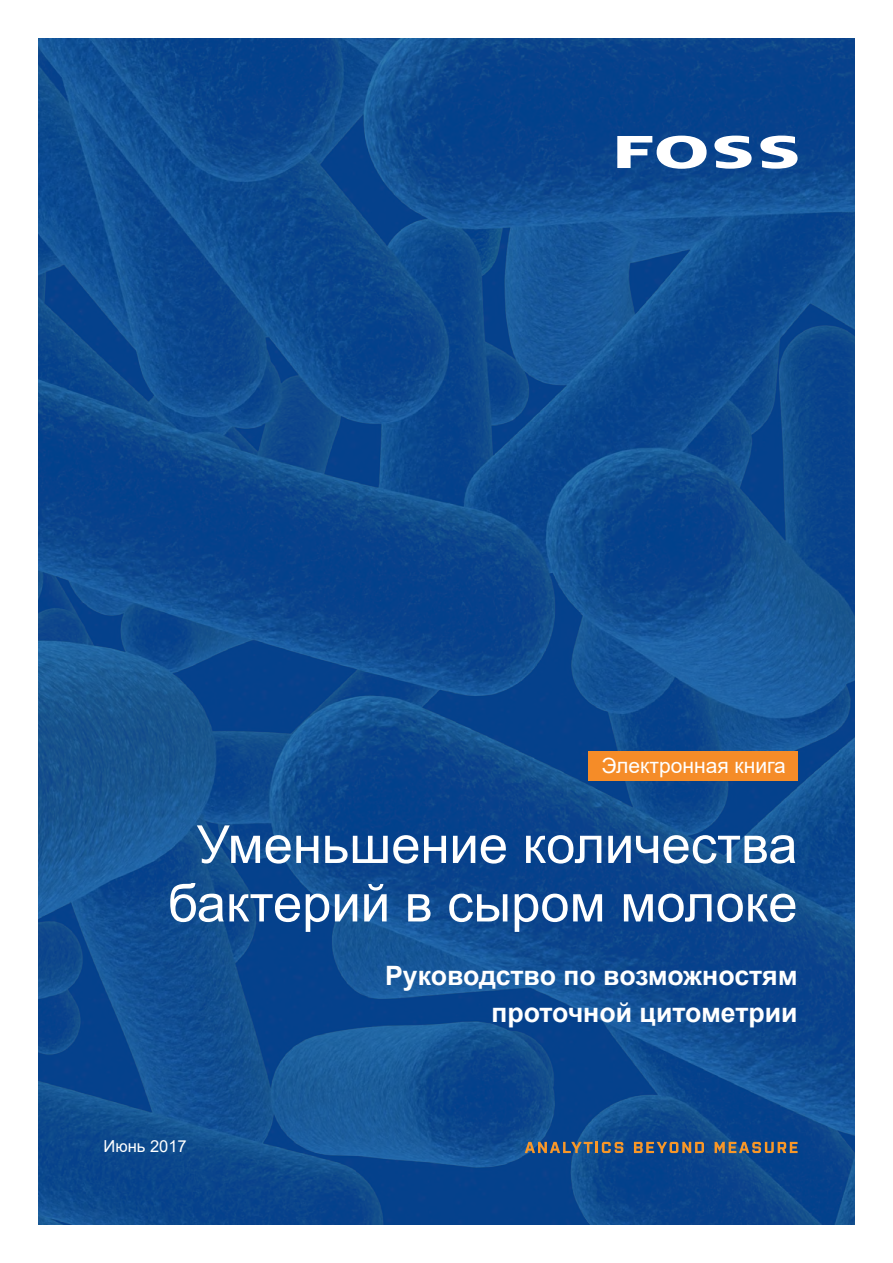
<style>
.page{position:relative;width:893px;height:1263px;background:#fff}
.page>*{position:absolute;margin:0;border:0;box-sizing:border-box;transform-origin:0 0}
.t1{font:52.5px/58.5px "Arial";color:#fff;text-align:center}
.t2{font:700 26.7px/37.5px "Arial";color:#fff;text-align:right}
.t3{font:21px "Arial";color:#fff}
.t4{font:16.5px "Arial";color:#fff}
</style>
<div class="page">
<img style="left:38px;top:38px;width:817px;height:1187px">
<svg style="left:525px;top:1142px;width:98px;height:11px"></svg>
<svg style="left:634px;top:1142px;width:70px;height:11px"></svg>
<svg style="left:715px;top:1142px;width:83px;height:11px"></svg>
<div style="left:588px;top:751px;width:210px;height:30px;background:#f58c28"></div>
<svg style="left:617px;top:136px;width:90px;height:33px"></svg>
<svg style="left:714px;top:136px;width:38px;height:33px"></svg>
<svg style="left:760px;top:136px;width:38px;height:33px"></svg>
<p class="t3" style="left:602px;top:751px;width:186px">Электронная книга</p>
<h1 class="t1" style="left:168px;top:815px;width:631px">Уменьшение количества бактерий в сыром молоке</h1>
<p class="t2" style="left:385px;top:957px;width:414px">Руководство по возможностям проточной цитометрии</p>
<p class="t4" style="left:104px;top:1135px;width:85px">Июнь 2017</p>
</div>
